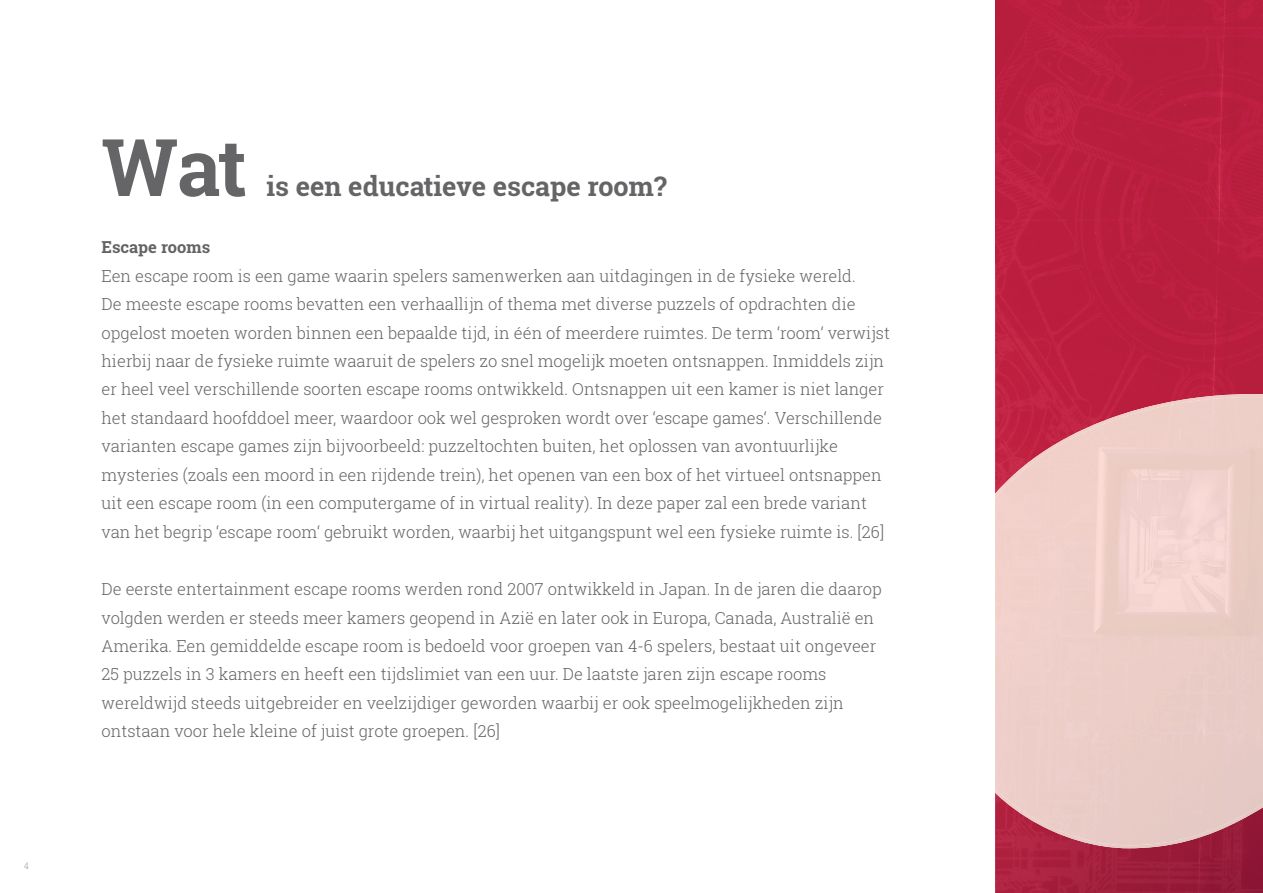
<style>
.page{position:relative;width:1263px;height:893px;background:#fff}
.page>*{position:absolute;margin:0;border:0;box-sizing:border-box;transform-origin:0 0}
.t1{font:700 79.5px "Roboto Slab";color:#656568}
.t2{font:700 27px "Roboto Slab";color:#656568}
.t3{font:300 16.5px/28.5px "Roboto Slab";color:#636366}
.t4{font:700 16.5px "Roboto Slab";color:#636366}
.t5{font:300 9px "Roboto Slab";color:#9e9fa3}
</style>
<div class="page">
<div style="left:995px;top:0;width:268px;height:420px;background:#ba1e3e"></div>
<img style="left:995px;top:420px;width:53px;height:24px">
<img style="left:995px;top:829px;width:107px;height:64px">
<img style="left:1156px;top:848px;width:107px;height:45px">
<div style="left:1102px;top:848px;width:54px;height:45px;background:#9e1d3a"></div>
<img style="left:1048px;top:397px;width:215px;height:407px">
<img style="left:1054px;top:394px;width:209px;height:51px">
<img style="left:995px;top:444px;width:66px;height:51px">
<svg style="left:995px;top:494px;width:3px;height:294px"></svg>
<img style="left:995px;top:788px;width:54px;height:41px">
<img style="left:1048px;top:804px;width:215px;height:44px">
<p class="t5" style="left:24px;top:859px;width:7px">4</p>
<h1 class="t1" style="left:102px;top:113px;width:147px">Wat</h1>
<h2 class="t2" style="left:266px;top:168px;width:402px">is een educatieve escape room?</h2>
<p class="t4" style="left:102px;top:236px;width:110px">Escape rooms</p>
<p class="t3" style="left:102px;top:261px;width:790px">Een escape room is een game waarin spelers samenwerken aan uitdagingen in de fysieke wereld.<br>De meeste escape rooms bevatten een verhaallijn of thema met diverse puzzels of opdrachten die opgelost moeten worden binnen een bepaalde tijd, in één of meerdere ruimtes. De term ‘room‘ verwijst hierbij naar de fysieke ruimte waaruit de spelers zo snel mogelijk moeten ontsnappen. Inmiddels zijn er heel veel verschillende soorten escape rooms ontwikkeld. Ontsnappen uit een kamer is niet langer het standaard hoofddoel meer, waardoor ook wel gesproken wordt over ‘escape games‘. Verschillende varianten escape games zijn bijvoorbeeld: puzzeltochten buiten, het oplossen van avontuurlijke mysteries (zoals een moord in een rijdende trein), het openen van een box of het virtueel ontsnappen uit een escape room (in een computergame of in virtual reality). In deze paper zal een brede variant van het begrip ‘escape room‘ gebruikt worden, waarbij het uitgangspunt wel een fysieke ruimte is. [26]</p>
<p class="t3" style="left:102px;top:574px;width:782px">De eerste entertainment escape rooms werden rond 2007 ontwikkeld in Japan. In de jaren die daarop volgden werden er steeds meer kamers geopend in Azië en later ook in Europa, Canada, Australië en Amerika. Een gemiddelde escape room is bedoeld voor groepen van 4-6 spelers, bestaat uit ongeveer 25 puzzels in 3 kamers en heeft een tijdslimiet van een uur. De laatste jaren zijn escape rooms wereldwijd steeds uitgebreider en veelzijdiger geworden waarbij er ook speelmogelijkheden zijn ontstaan voor hele kleine of juist grote groepen. [26]</p>
</div>
